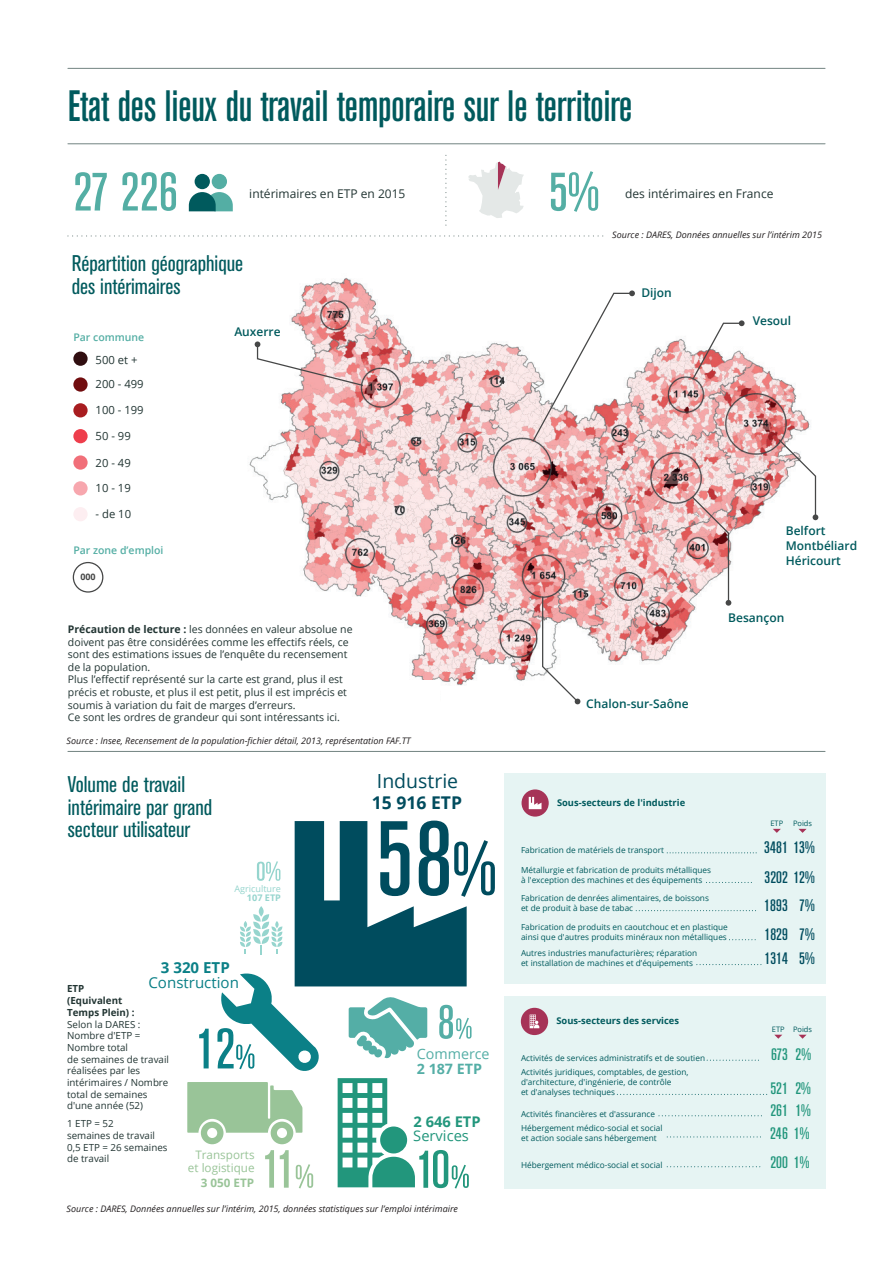
<style>
.page{position:relative;width:893px;height:1263px;background:#fff}
.page>*{position:absolute;margin:0;border:0;box-sizing:border-box;transform-origin:0 0}
.t1{font:500 condensed 53.85px "Akzidenz Grotesk BE";color:#54aea4}
.t2{font:500 condensed 43.5px "Akzidenz Grotesk BE";letter-spacing:-.01em;color:#005a5d}
.t3{font:condensed 22.5px/22.6px "Akzidenz Grotesk BE";color:#005a5d}
.t4{font:19.5px "Open Sans";color:#004c5e}
.t5{font:700 17.55px "Open Sans";color:#004c5e}
.t6{font:500 condensed 16.5px/28.8px "Akzidenz Grotesk BE";color:#004c5e}
.t7{font:500 condensed 16.5px/28.5px "Akzidenz Grotesk BE";color:#22967c}
.t8{font:15.15px "Open Sans";color:#0b8087}
.t9{font:700 15.15px "Open Sans";color:#0b8087}
.t10{font:14.7px "Open Sans";color:#22967c}
.t11{font:700 14.7px "Open Sans";color:#22967c}
.t12{font:14.25px "Open Sans";color:#54aea6}
.t13{font:700 14.25px "Open Sans";color:#54aea6}
.t14{font:600 12px/15px "Open Sans";color:#005a5d}
.t15{font:12px "Open Sans";color:#223533}
.t16{font:11.7px/13.4px "Open Sans";color:#99c498;text-align:right}
.t17{font:700 11.7px "Open Sans";color:#99c498}
.t18{font:11.25px/24px "Open Sans";color:#223533}
.t19{font:10.5px/12.6px "Open Sans";color:#223533}
.t20{font:600 10.5px "Open Sans";color:#54aea4}
.t21{font:9.75px/11.7px "Open Sans";color:#223533}
.t22{font:700 9.75px/11.7px "Open Sans";color:#223533}
.t23{font:700 9.3px "Open Sans";color:#005a5d}
.t24{font:9.15px "Open Sans";color:#96d5ce}
.t25{font:700 9.15px "Open Sans";color:#96d5ce}
.t26{font:italic 9px "Open Sans";color:#231f20}
.t27{font:700 9px "Open Sans";color:#464747}
.t28{font:8.25px/9.9px "Open Sans";color:#005a5d}
.t29{font:7.5px "Open Sans";color:#005a5d}
.s1{font-weight:700}
</style>
<div class="page">
<img style="left:249px;top:277px;width:570px;height:409px">
<div style="left:223px;top:681px;width:217px;height:31px;background:#fff"></div>
<hr style="left:68px;top:143px;width:757px;height:1px;background:#728381">
<svg style="left:68px;top:235px;width:536px;height:2px"></svg>
<hr style="left:68px;top:751px;width:757px;height:1px;background:#728381">
<hr style="left:68px;top:68px;width:757px;height:1px;background:#728381">
<div style="left:73px;top:352px;width:15px;height:14px;background:#300e10;border-radius:7px"></div>
<div style="left:73px;top:377px;width:15px;height:15px;background:#710d0f;border-radius:7px"></div>
<div style="left:73px;top:403px;width:15px;height:14px;background:#a81d20;border-radius:7px"></div>
<div style="left:73px;top:429px;width:15px;height:14px;background:#ee3e4c;border-radius:7px"></div>
<div style="left:73px;top:455px;width:15px;height:15px;background:#f16f79;border-radius:7px"></div>
<div style="left:73px;top:481px;width:15px;height:14px;background:#f7a7ae;border-radius:7px"></div>
<div style="left:73px;top:507px;width:15px;height:14px;background:#fdeef1;border-radius:7px"></div>
<div style="left:73px;top:562px;width:30px;height:31px;border:1px solid #464747;border-radius:50%"></div>
<div style="left:212px;top:174px;width:15px;height:15px;background:#54aea4;border-radius:50%"></div>
<svg style="left:189px;top:192px;width:44px;height:19px"></svg>
<div style="left:195px;top:174px;width:15px;height:15px;background:#005a5d;border-radius:50%"></div>
<svg style="left:445px;top:155px;width:1px;height:71px"></svg>
<div style="left:504px;top:996px;width:321px;height:193px;background:#e6f4f3"></div>
<div style="left:521px;top:1008px;width:27px;height:27px;background:#a63357;border-radius:50%"></div>
<svg style="left:530px;top:1014px;width:9px;height:14px"></svg>
<svg style="left:707px;top:1060px;width:52px;height:1px"></svg>
<svg style="left:617px;top:1094px;width:150px;height:1px"></svg>
<svg style="left:659px;top:1115px;width:103px;height:1px"></svg>
<svg style="left:667px;top:1136px;width:94px;height:1px"></svg>
<svg style="left:667px;top:1166px;width:94px;height:1px"></svg>
<div style="left:504px;top:774px;width:321px;height:210px;background:#e6f4f3"></div>
<svg style="left:522px;top:789px;width:27px;height:28px"></svg>
<svg style="left:529px;top:797px;width:12px;height:12px"></svg>
<svg style="left:729px;top:939px;width:27px;height:1px"></svg>
<svg style="left:697px;top:964px;width:65px;height:1px"></svg>
<svg style="left:636px;top:910px;width:120px;height:1px"></svg>
<svg style="left:706px;top:882px;width:46px;height:1px"></svg>
<svg style="left:667px;top:852px;width:89px;height:1px"></svg>
<svg style="left:773px;top:829px;width:8px;height:4px"></svg>
<svg style="left:799px;top:829px;width:8px;height:4px"></svg>
<svg style="left:774px;top:1035px;width:8px;height:4px"></svg>
<svg style="left:799px;top:1035px;width:7px;height:4px"></svg>
<svg style="left:199px;top:1029px;width:10px;height:39px"></svg>
<svg style="left:217px;top:820px;width:278px;height:251px"></svg>
<svg style="left:338px;top:1078px;width:131px;height:110px"></svg>
<svg style="left:265px;top:1150px;width:9px;height:38px"></svg>
<svg style="left:280px;top:1150px;width:9px;height:38px"></svg>
<svg style="left:296px;top:1164px;width:17px;height:24px"></svg>
<svg style="left:187px;top:1082px;width:115px;height:62px"></svg>
<svg style="left:255px;top:341px;width:109px;height:46px"></svg>
<svg style="left:531px;top:290px;width:104px;height:153px"></svg>
<svg style="left:691px;top:320px;width:54px;height:61px"></svg>
<svg style="left:777px;top:438px;width:41px;height:82px"></svg>
<svg style="left:690px;top:495px;width:41px;height:111px"></svg>
<svg style="left:541px;top:595px;width:40px;height:110px"></svg>
<svg style="left:468px;top:162px;width:56px;height:56px"></svg>
<h2 class="t2" style="left:68px;top:82px;width:566px">Etat des lieux du travail temporaire sur le territoire</h2>
<h1 class="t1" style="left:73px;top:162px;width:106px">27 226</h1>
<h3 class="t15" style="left:249px;top:186px;width:158px">intérimaires en ETP en 2015</h3>
<h3 class="t3" style="left:72px;top:252px;width:173px">Répartition géographique des intérimaires</h3>
<p class="t20" style="left:73px;top:330px;width:72px">Par commune</p>
<h3 class="t18" style="left:96px;top:348px;width:50px">500 et +<br>200 - 499</h3>
<h3 class="t18" style="left:96px;top:398px;width:50px">100 - 199</h3>
<h3 class="t18" style="left:96px;top:423px;width:37px">50 - 99</h3>
<h3 class="t18" style="left:96px;top:450px;width:37px">20 - 49</h3>
<h3 class="t18" style="left:96px;top:476px;width:37px">10 - 19</h3>
<h3 class="t18" style="left:96px;top:502px;width:37px">- de 10</h3>
<p class="t20" style="left:73px;top:542px;width:92px">Par zone d’emploi</p>
<p class="t27" style="left:80px;top:570px;width:17px">000</p>
<h3 class="t14" style="left:234px;top:324px;width:48px">Auxerre</h3>
<p class="t19" style="left:68px;top:623px;width:286px"><span class="s1">Précaution de lecture :</span> les données en valeur absolue ne doivent pas être considérées comme les effectifs réels, ce sont des estimations issues de l’enquête du recensement de la population.<br>Plus l’effectif représenté sur la carte est grand, plus il est précis et robuste, et plus il est petit, plus il est imprécis et soumis à variation du fait de marges d’erreurs.<br>Ce sont les ordres de grandeur qui sont intéressants ici.</p>
<p class="t26" style="left:67px;top:734px;width:346px">Source : Insee, Recensement de la population-fichier détail, 2013, représentation FAF.TT</p>
<h3 class="t3" style="left:68px;top:773px;width:146px">Volume de travail intérimaire par grand secteur utilisateur</h3>
<p class="t24" style="left:234px;top:882px;width:48px">Agriculture</p>
<p class="t25" style="left:247px;top:891px;width:36px">107 ETP</p>
<h3 class="t9" style="left:161px;top:957px;width:70px">3 320 ETP</h3>
<h3 class="t8" style="left:148px;top:972px;width:92px">Construction</h3>
<p class="t22" style="left:67px;top:983px;width:69px">ETP (Equivalent<br>Temps Plein) :</p>
<p class="t21" style="left:67px;top:1018px;width:103px">Selon la DARES :<br>Nombre d'ETP =<br>Nombre total<br>de semaines de travail réalisées par les intérimaires / Nombre total de semaines d'une année (52)</p>
<p class="t21" style="left:67px;top:1117px;width:102px">1 ETP = 52<br>semaines de travail<br>0,5 ETP = 26 semaines de travail</p>
<h3 class="t16" style="left:188px;top:1147px;width:68px">Transports et logistique</h3>
<h3 class="t17" style="left:201px;top:1175px;width:55px">3 050 ETP</h3>
<h3 class="t4" style="left:377px;top:768px;width:83px">Industrie</h3>
<h3 class="t5" style="left:372px;top:790px;width:92px">15 916 ETP</h3>
<h3 class="t12" style="left:417px;top:1044px;width:74px">Commerce</h3>
<h3 class="t13" style="left:417px;top:1059px;width:67px">2 187 ETP</h3>
<h3 class="t11" style="left:413px;top:1111px;width:69px">2 646 ETP</h3>
<h3 class="t10" style="left:413px;top:1126px;width:57px">Services</h3>
<p class="t26" style="left:67px;top:1203px;width:393px">Source : DARES, Données annuelles sur l’intérim, 2015, données statistiques sur l’emploi intérimaire</p>
<h1 class="t1" style="left:549px;top:162px;width:52px">5%</h1>
<h3 class="t15" style="left:625px;top:186px;width:150px">des intérimaires en France</h3>
<p class="t26" style="left:612px;top:229px;width:211px">Source : DARES, Données annuelles sur l’intérim 2015</p>
<h3 class="t14" style="left:641px;top:284px;width:32px">Dijon</h3>
<h3 class="t14" style="left:753px;top:313px;width:40px">Vesoul</h3>
<h3 class="t14" style="left:786px;top:523px;width:73px">Belfort<br>Montbéliard<br>Héricourt</h3>
<h3 class="t14" style="left:728px;top:610px;width:58px">Besançon</h3>
<h3 class="t14" style="left:586px;top:696px;width:104px">Chalon-sur-Saône</h3>
<p class="t23" style="left:557px;top:796px;width:130px">Sous-secteurs de l'industrie</p>
<p class="t29" style="left:770px;top:818px;width:14px">ETP</p>
<p class="t29" style="left:793px;top:818px;width:21px">Poids</p>
<p class="t28" style="left:521px;top:845px;width:144px">Fabrication de matériels de transport</p>
<h3 class="t6" style="left:764px;top:833px;width:52px">3481 13%</h3>
<p class="t28" style="left:521px;top:865px;width:192px">Métallurgie et fabrication de produits métalliques à l'exception des machines et des équipements</p>
<h3 class="t6" style="left:764px;top:863px;width:52px">3202 12%</h3>
<p class="t28" style="left:521px;top:893px;width:189px">Fabrication de denrées alimentaires, de boissons et de produit à base de tabac</p>
<p class="t28" style="left:521px;top:921px;width:208px">Fabrication de produits en caoutchouc et en plastique ainsi que d'autres produits minéraux non métalliques</p>
<p class="t28" style="left:521px;top:948px;width:178px">Autres industries manufacturières; réparation et installation de machines et d’équipements</p>
<h3 class="t6" style="left:764px;top:891px;width:25px">1893</h3>
<h3 class="t6" style="left:764px;top:920px;width:25px">1829</h3>
<h3 class="t6" style="left:764px;top:944px;width:25px">1314</h3>
<h3 class="t6" style="left:799px;top:891px;width:17px">7%<br>7%</h3>
<h3 class="t6" style="left:799px;top:944px;width:17px">5%</h3>
<p class="t23" style="left:556px;top:1014px;width:124px">Sous-secteurs des services</p>
<p class="t28" style="left:521px;top:1052px;width:186px">Activités de services administratifs et de soutien</p>
<h3 class="t7" style="left:771px;top:1040px;width:41px">673 2%</h3>
<p class="t28" style="left:521px;top:1066px;width:169px">Activités juridiques, comptables, de gestion, d'architecture, d'ingénierie, de contrôle<br>et d'analyses techniques</p>
<p class="t29" style="left:772px;top:1024px;width:42px">ETP Poids</p>
<h3 class="t7" style="left:770px;top:1075px;width:42px">521 2%</h3>
<p class="t28" style="left:521px;top:1108px;width:135px">Activités financières et d'assurance</p>
<h3 class="t7" style="left:770px;top:1096px;width:42px">261 1%</h3>
<p class="t28" style="left:521px;top:1123px;width:143px">Hébergement médico-social et social et action sociale sans hébergement</p>
<p class="t28" style="left:521px;top:1159px;width:143px">Hébergement médico-social et social</p>
<h3 class="t7" style="left:770px;top:1120px;width:41px">246 1%<br>200 1%</h3>
</div>
